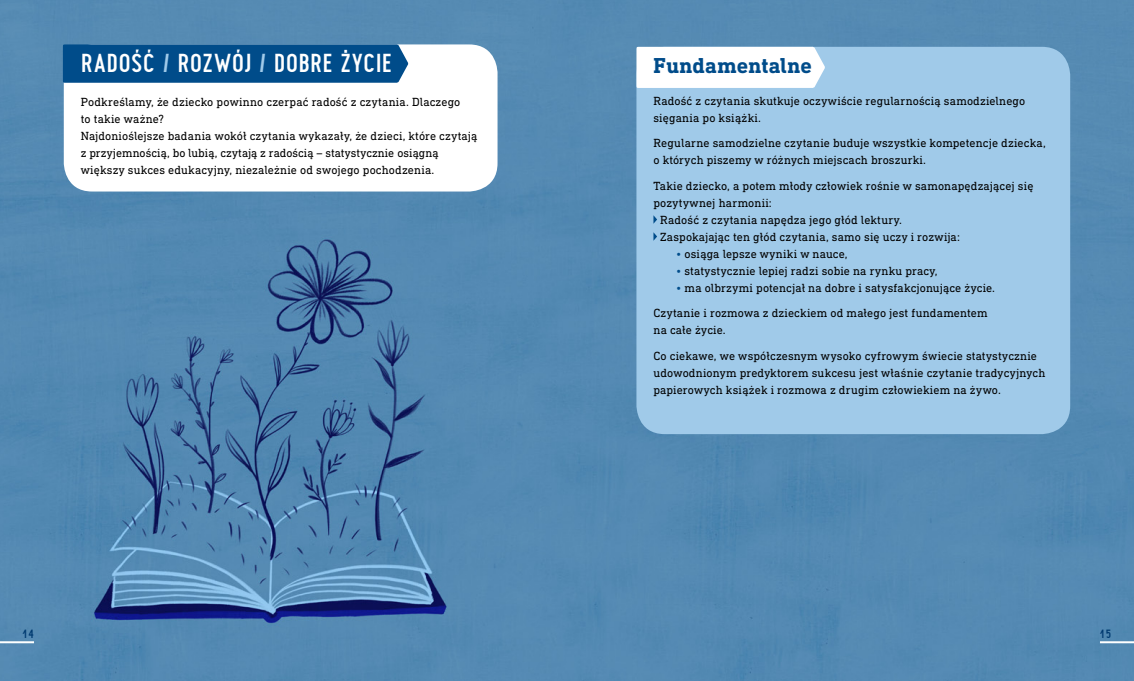
<style>
.page{position:relative;width:1134px;height:681px;background:#fff}
.page>*{position:absolute;margin:0;border:0;box-sizing:border-box;transform-origin:0 0}
.t1{font:700 26px "Pekora";letter-spacing:.005em;color:#fff}
.t2{font:700 22px "DIN Next Slab Pro";letter-spacing:.01em;color:#004c8a}
.t3{font:12px/17px "DIN Next Slab Pro";letter-spacing:.01em;color:#000}
.t4{font:700 12px "Pekora";color:#003a70}
.s1{color:#a0cae9}
.s2{color:#004c8a}
</style>
<div class="page">
<div style="left:0;top:0;width:1134px;height:680px;background:#5489b3"></div>
<div style="left:64px;top:44px;width:433px;height:147px;background:#fff;border-radius:28px"></div>
<div style="left:63px;top:44px;width:345px;height:39px;background:#004c8a"></div>
<div style="left:636px;top:47px;width:434px;height:387px;background:#a0cae9;border-radius:28px"></div>
<div style="left:636px;top:47px;width:189px;height:41px;background:#fff"></div>
<hr style="left:0;top:641px;width:34px;height:2px;background:#fff">
<hr style="left:1100px;top:641px;width:34px;height:2px;background:#fff">
<svg style="left:653px;top:215px;width:4px;height:9px"></svg>
<svg style="left:653px;top:232px;width:4px;height:9px"></svg>
<h1 class="t1" style="left:81px;top:49px;width:313px">RADOŚĆ <span class="s1">/</span> ROZWÓJ <span class="s1">/</span> DOBRE ŻYCIE</h1>
<p class="t3" style="left:81px;top:93px;width:398px">Podkreślamy, że dziecko powinno czerpać radość z czytania. Dlaczego<br>to takie ważne?<br>Najdonioślejsze badania wokół czytania wykazały, że dzieci, które czytają z przyjemnością, bo lubią, czytają z radością – statystycznie osiągną większy sukces edukacyjny, niezależnie od swojego pochodzenia.</p>
<h2 class="t2" style="left:653px;top:53px;width:160px">Fundamentalne</h2>
<p class="t3" style="left:653px;top:92px;width:373px">Radość z czytania skutkuje oczywiście regularnością samodzielnego sięgania po książki.</p>
<p class="t3" style="left:653px;top:134px;width:394px">Regularne samodzielne czytanie buduje wszystkie kompetencje dziecka, o których piszemy w różnych miejscach broszurki.</p>
<p class="t3" style="left:653px;top:177px;width:381px">Takie dziecko, a potem młody człowiek rośnie w samonapędzającej się</p>
<p class="t3" style="left:653px;top:194px;width:120px">pozytywnej harmonii:</p>
<p class="t3" style="left:660px;top:211px;width:243px">Radość z czytania napędza jego głód lektury.</p>
<p class="t3" style="left:660px;top:228px;width:301px">Zaspokajając ten głód czytania, samo się uczy i rozwija:</p>
<p class="t3" style="left:676px;top:245px;width:173px"><span class="s2">•</span> osiąga lepsze wyniki w nauce,</p>
<p class="t3" style="left:676px;top:262px;width:263px"><span class="s2">•</span> statystycznie lepiej radzi sobie na rynku pracy,</p>
<p class="t3" style="left:653px;top:275px;width:343px;line-height:25.5px;text-indent:23px"><span class="s2">•</span> ma olbrzymi potencjał na dobre i satysfakcjonujące życie.<br>Czytanie i rozmowa z dzieckiem od małego jest fundamentem</p>
<p class="t3" style="left:653px;top:317px;width:385px;line-height:25.5px">na całe życie.<br>Co ciekawe, we współczesnym wysoko cyfrowym świecie statystycznie</p>
<p class="t3" style="left:653px;top:364px;width:393px">udowodnionym predyktorem sukcesu jest właśnie czytanie tradycyjnych papierowych książek i rozmowa z drugim człowiekiem na żywo.</p>
<p class="t4" style="left:23px;top:627px;width:13px">14</p>
<p class="t4" style="left:1100px;top:627px;width:13px">15</p>
</div>
